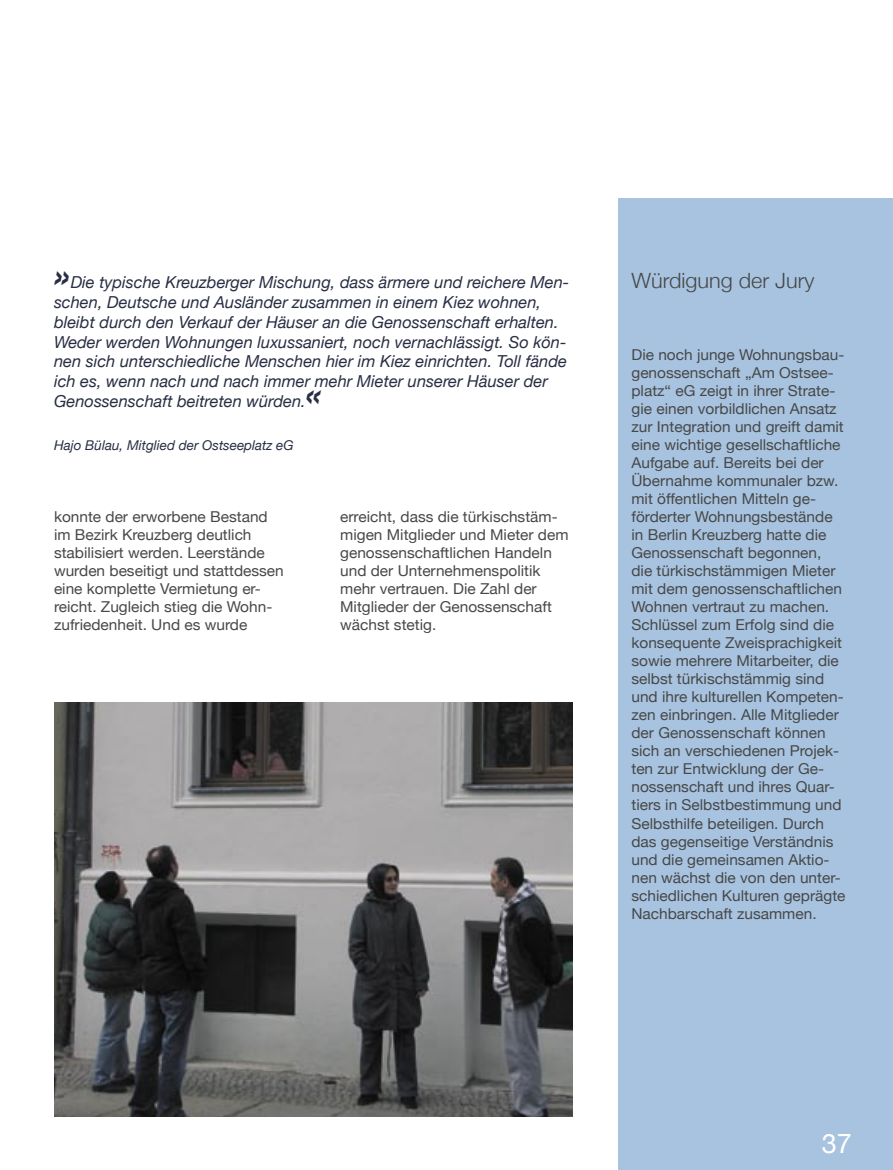
<style>
.page{position:relative;width:893px;height:1170px;background:#fff}
.page>*{position:absolute;margin:0;border:0;box-sizing:border-box;transform-origin:0 0}
.t1{font:27px "Helvetica Neue";color:#fff}
.t2{font:300 21px "Helvetica Neue";color:#474848}
.t3{font:italic 16.5px/19.8px "Helvetica Neue";color:#282e43}
.t4{font:15px/18px "Helvetica Neue";color:#474848}
.t5{font:italic 13.5px "Helvetica Neue";color:#282e43}
.s1{font-weight:700;font-size:36px}
</style>
<div class="page">
<div style="left:619px;top:198px;width:274px;height:971px;background:#a8c3df"></div>
<img style="left:54px;top:702px;width:519px;height:414px">
<p class="t3" style="left:54px;top:272px;width:517px"><span class="s1">»</span>Die typische Kreuzberger Mischung, dass ärmere und reichere Men&shy;schen, Deutsche und Ausländer zusammen in einem Kiez wohnen, bleibt durch den Verkauf der Häuser an die Genossenschaft erhalten.<br>Weder werden Wohnungen luxussaniert, noch vernachlässigt. So kön&shy;nen sich unterschiedliche Menschen hier im Kiez einrichten. Toll fände ich es, wenn nach und nach immer mehr Mieter unserer Häuser der Genossenschaft beitreten würden.<span class="s1">«</span></p>
<p class="t5" style="left:54px;top:437px;width:241px">Hajo Bülau, Mitglied der Ostseeplatz eG</p>
<p class="t4" style="left:54px;top:507px;width:231px">konnte der erworbene Bestand im Bezirk Kreuzberg deutlich stabilisiert werden. Leerstände wurden beseitigt und stattdessen eine komplette Vermietung er&shy;reicht. Zugleich stieg die Wohn&shy;zufriedenheit. Und es wurde</p>
<p class="t4" style="left:340px;top:507px;width:230px">erreicht, dass die türkischstäm&shy;migen Mitglieder und Mieter dem genossenschaftlichen Handeln und der Unternehmenspolitik mehr vertrauen. Die Zahl der<br>Mitglieder der Genossenschaft wächst stetig.</p>
<h2 class="t2" style="left:631px;top:268px;width:185px">Würdigung der Jury</h2>
<p class="t4" style="left:631px;top:345px;width:216px">Die noch junge Wohnungsbau&shy;genossenschaft „Am Ostsee&shy;platz“ eG zeigt in ihrer Strate&shy;gie einen vorbildlichen Ansatz zur Integration und greift damit eine wichtige gesellschaftliche<br>Aufgabe auf. Bereits bei der<br>Übernahme kommunaler bzw. mit öffentlichen Mitteln ge&shy;förderter Wohnungsbestände in Berlin Kreuzberg hatte die<br>Genossenschaft begonnen, die türkischstämmigen Mieter mit dem genossenschaftlichen<br>Wohnen vertraut zu machen.<br>Schlüssel zum Erfolg sind die konsequente Zweisprachigkeit sowie mehrere Mitarbeiter, die selbst türkischstämmig sind und ihre kulturellen Kompeten&shy;zen einbringen. Alle Mitglieder der Genossenschaft können sich an verschiedenen Projek&shy;ten zur Entwicklung der Ge&shy;nossenschaft und ihres Quar&shy;tiers in Selbstbestimmung und<br>Selbsthilfe beteiligen. Durch das gegenseitige Verständnis und die gemeinsamen Aktio&shy;nen wächst die von den unter&shy;schiedlichen Kulturen geprägte<br>Nachbarschaft zusammen.</p>
<h1 class="t1" style="left:822px;top:1126px;width:32px">37</h1>
</div>
